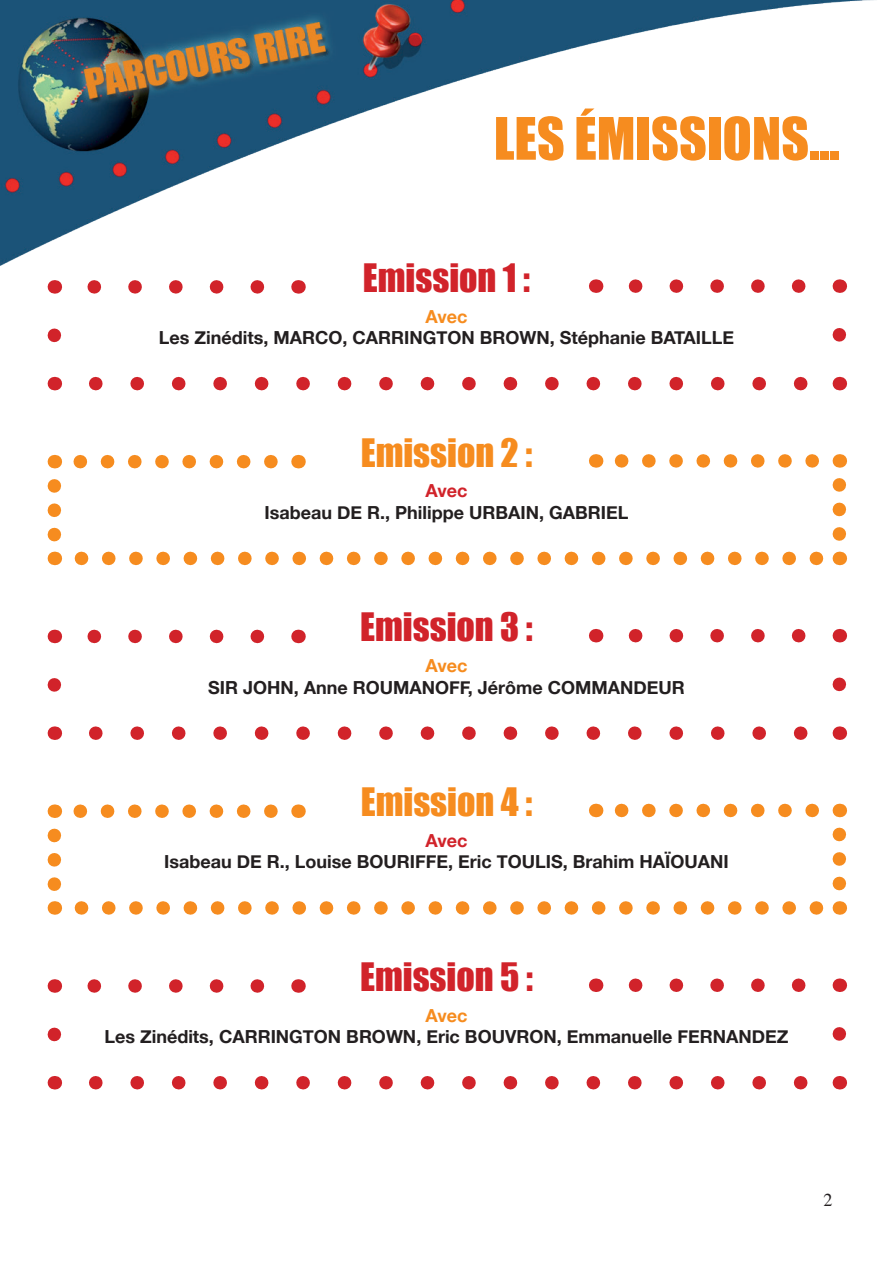
<style>
.page{position:relative;width:893px;height:1263px;background:#fff}
.page>*{position:absolute;margin:0;border:0;box-sizing:border-box;transform-origin:0 0}
.t1{font:54px "Impact";color:#f68c1f}
.t2{font:36px "Impact";color:#d1232a}
.t3{font:36px "Impact";color:#f68c1f}
.t4{font:700 18px "Helvetica Neue";color:#231f20}
.t5{font:700 18px "Helvetica Neue";color:#f68c1f}
.t6{font:700 18px "Helvetica Neue";color:#d1232a}
.t7{font:18px "Times";color:#231f20}
</style>
<div class="page">
<img style="left:1px;top:0;width:873px;height:1090px">
<svg style="left:75px;top:280px;width:182px;height:14px"></svg>
<svg style="left:48px;top:335px;width:13px;height:24px"></svg>
<svg style="left:96px;top:377px;width:723px;height:13px"></svg>
<svg style="left:833px;top:310px;width:13px;height:25px"></svg>
<svg style="left:616px;top:279px;width:183px;height:14px"></svg>
<svg style="left:298px;top:280px;width:1px;height:14px"></svg>
<svg style="left:54px;top:280px;width:1px;height:14px"></svg>
<svg style="left:54px;top:377px;width:1px;height:13px"></svg>
<svg style="left:839px;top:377px;width:1px;height:13px"></svg>
<svg style="left:839px;top:279px;width:1px;height:14px"></svg>
<svg style="left:596px;top:279px;width:1px;height:14px"></svg>
<svg style="left:68px;top:455px;width:203px;height:13px"></svg>
<svg style="left:48px;top:486px;width:13px;height:60px"></svg>
<svg style="left:81px;top:552px;width:745px;height:13px"></svg>
<svg style="left:609px;top:454px;width:203px;height:14px"></svg>
<svg style="left:298px;top:455px;width:1px;height:13px"></svg>
<svg style="left:54px;top:455px;width:1px;height:13px"></svg>
<svg style="left:54px;top:552px;width:1px;height:13px"></svg>
<svg style="left:839px;top:552px;width:1px;height:13px"></svg>
<svg style="left:833px;top:454px;width:13px;height:80px"></svg>
<svg style="left:596px;top:454px;width:1px;height:14px"></svg>
<svg style="left:75px;top:630px;width:182px;height:13px"></svg>
<svg style="left:48px;top:685px;width:13px;height:24px"></svg>
<svg style="left:96px;top:726px;width:723px;height:14px"></svg>
<svg style="left:833px;top:660px;width:13px;height:24px"></svg>
<svg style="left:616px;top:629px;width:183px;height:13px"></svg>
<svg style="left:298px;top:630px;width:1px;height:13px"></svg>
<svg style="left:54px;top:630px;width:1px;height:13px"></svg>
<svg style="left:54px;top:726px;width:1px;height:14px"></svg>
<svg style="left:839px;top:726px;width:1px;height:14px"></svg>
<svg style="left:839px;top:629px;width:1px;height:13px"></svg>
<svg style="left:596px;top:629px;width:1px;height:13px"></svg>
<svg style="left:68px;top:804px;width:203px;height:14px"></svg>
<svg style="left:81px;top:901px;width:745px;height:14px"></svg>
<svg style="left:833px;top:823px;width:13px;height:60px"></svg>
<svg style="left:609px;top:804px;width:203px;height:13px"></svg>
<svg style="left:298px;top:804px;width:1px;height:14px"></svg>
<svg style="left:54px;top:804px;width:1px;height:14px"></svg>
<svg style="left:48px;top:835px;width:13px;height:80px"></svg>
<svg style="left:839px;top:901px;width:1px;height:14px"></svg>
<svg style="left:839px;top:804px;width:1px;height:13px"></svg>
<svg style="left:596px;top:804px;width:1px;height:13px"></svg>
<svg style="left:75px;top:979px;width:182px;height:14px"></svg>
<svg style="left:48px;top:1034px;width:13px;height:24px"></svg>
<svg style="left:96px;top:1076px;width:723px;height:13px"></svg>
<svg style="left:833px;top:1009px;width:13px;height:25px"></svg>
<svg style="left:616px;top:978px;width:183px;height:14px"></svg>
<svg style="left:298px;top:979px;width:1px;height:14px"></svg>
<svg style="left:54px;top:979px;width:1px;height:14px"></svg>
<svg style="left:54px;top:1076px;width:1px;height:13px"></svg>
<svg style="left:839px;top:1076px;width:1px;height:13px"></svg>
<svg style="left:839px;top:978px;width:1px;height:14px"></svg>
<svg style="left:596px;top:978px;width:1px;height:14px"></svg>
<h1 class="t1" style="left:494px;top:97px;width:347px">Les émissions...</h1>
<h2 class="t2" style="left:363px;top:250px;width:169px">Emission 1 :</h2>
<p class="t5" style="left:425px;top:305px;width:44px">Avec</p>
<p class="t4" style="left:159px;top:327px;width:577px">Les Zinédits, MARCO, CARRINGTON BROWN, Stéphanie BATAILLE</p>
<h2 class="t3" style="left:361px;top:425px;width:173px">Emission 2 :</h2>
<p class="t6" style="left:425px;top:480px;width:44px">Avec</p>
<p class="t4" style="left:265px;top:501px;width:365px">Isabeau DE R., Philippe URBAIN, GABRIEL</p>
<h2 class="t2" style="left:360px;top:599px;width:174px">Emission 3 :</h2>
<p class="t5" style="left:425px;top:654px;width:44px">Avec</p>
<p class="t4" style="left:208px;top:676px;width:478px">SIR JOHN, Anne ROUMANOFF, Jérôme COMMANDEUR</p>
<h2 class="t3" style="left:361px;top:774px;width:173px">Emission 4 :</h2>
<p class="t6" style="left:425px;top:829px;width:44px">Avec</p>
<p class="t4" style="left:164px;top:851px;width:566px">Isabeau DE R., Louise BOURIFFE, Eric TOULIS, Brahim HAÏOUANI</p>
<h2 class="t2" style="left:360px;top:949px;width:174px">Emission 5 :</h2>
<p class="t5" style="left:425px;top:1004px;width:44px">Avec</p>
<p class="t4" style="left:104px;top:1026px;width:686px">Les Zinédits, CARRINGTON BROWN, Eric BOUVRON, Emmanuelle FERNANDEZ</p>
<p class="t7" style="left:823px;top:1183px;width:10px">2</p>
</div>
